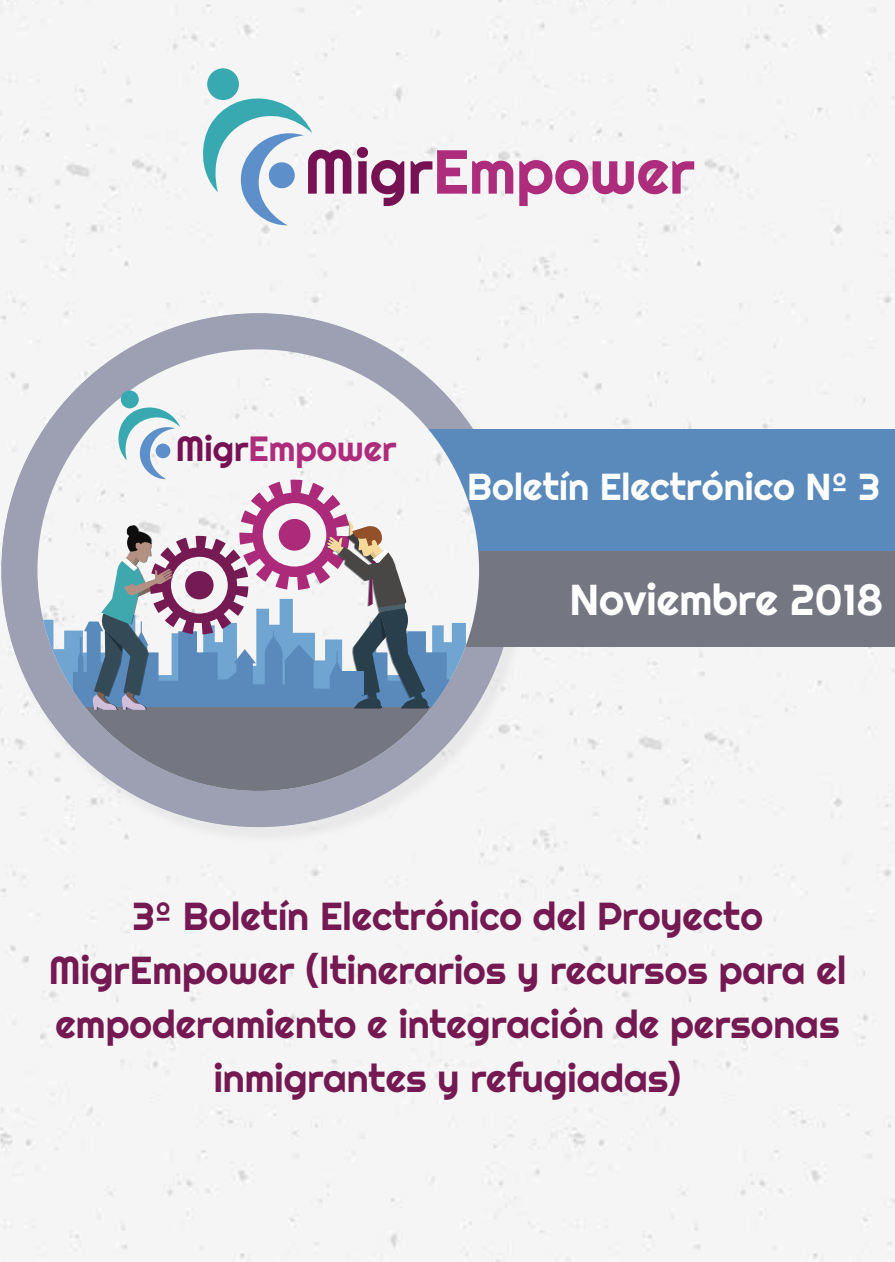
<style>
.page{position:relative;width:895px;height:1262px;background:#f5f5f5}
.page>*{position:absolute;margin:0;border:0;box-sizing:border-box;transform-origin:0 0}
.t1{font:61.95px "Righteous";color:#ad2c7b}
.t2{font:43.2px "Righteous";color:#fff}
.t3{font:39px/54px "Righteous";color:#741952;text-align:center}
.t4{font:37.5px "Righteous";color:#fff}
.t5{font:35.1px "Righteous";color:#ad2c7b}
.s1{color:#761253}
</style>
<div class="page">
<svg style="left:198px;top:86px;width:114px;height:140px"></svg>
<div style="left:207px;top:68px;width:32px;height:32px;background:#38a9b0;border-radius:50%"></div>
<div style="left:0;top:314px;width:532px;height:533px;background:#f5f5f5"></div>
<div style="left:1px;top:313px;width:514px;height:514px;background:#9ca0b2;border-radius:50%"></div>
<div style="left:312px;top:551px;width:583px;height:96px;background:#747682"></div>
<div style="left:312px;top:429px;width:583px;height:122px;background:#598abb"></div>
<div style="left:37px;top:349px;width:442px;height:442px;background:#f5f5f5;border-radius:221px"></div>
<svg style="left:37px;top:710px;width:442px;height:81px;fill:#747682"></svg>
<svg style="left:37px;top:400px;width:442px;height:310px;background:#bfc4d3"></svg>
<div style="left:121px;top:390px;width:18px;height:18px;background:#38a9b0;border-radius:50%"></div>
<h1 class="t1" style="left:304px;top:133px;width:392px"><span class="s1">Migr</span>Empower</h1>
<p class="t5" style="left:176px;top:427px;width:222px"><span class="s1">Migr</span>Empower</p>
<p class="t4" style="left:467px;top:463px;width:415px">Boletín Electrónico Nº 3</p>
<p class="t2" style="left:570px;top:573px;width:315px">Noviembre 2018</p>
<p class="t3" style="left:49px;top:889px;width:799px">3º Boletín Electrónico del Proyecto MigrEmpower (Itinerarios y recursos para el empoderamiento e integración de personas inmigrantes y refugiadas)</p>
</div>
